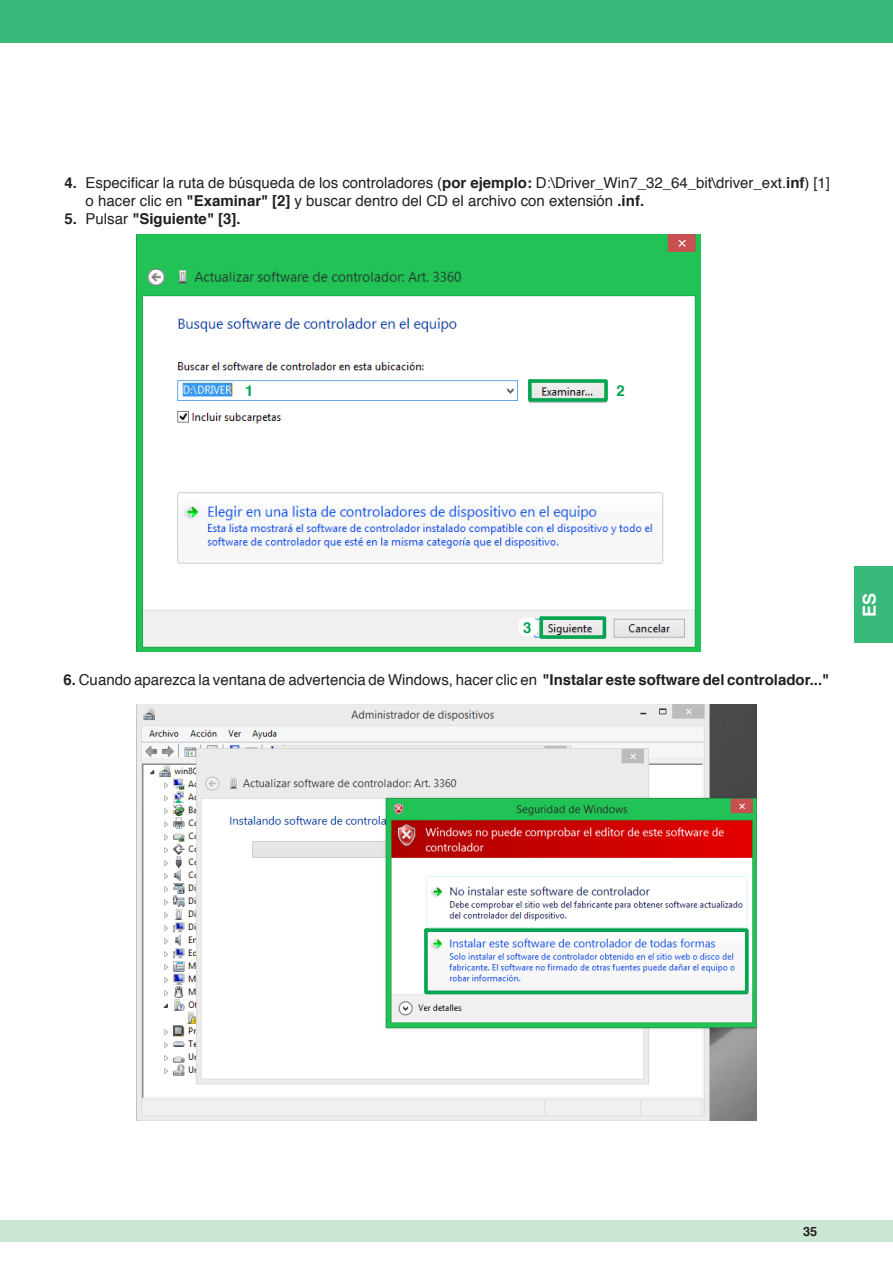
<style>
.page{position:relative;width:893px;height:1263px;background:#fff}
.page>*{position:absolute;margin:0;border:0;box-sizing:border-box;transform-origin:0 0}
.t1{font:700 18px "Helvetica";color:#fff}
.t2{font:15px/18px "Helvetica";color:#231f20}
.t3{font:700 15px "Helvetica";color:#231f20}
.t4{font:700 15px "Helvetica";color:#00a54f}
.t5{font:700 12.75px "Helvetica";color:#231f20}
.s1{font-weight:700}
.s2{font-weight:400}
</style>
<div class="page">
<div style="left:0;top:0;width:892px;height:43px;background:#39b97a"></div>
<div style="left:0;top:1220px;width:892px;height:22px;background:#cbe6d3"></div>
<img style="left:136px;top:235px;width:564px;height:417px">
<div style="left:539px;top:616px;width:67px;height:23px;border:4px solid #00a54f"></div>
<div style="left:528px;top:379px;width:80px;height:23px;border:4px solid #00a54f"></div>
<div style="left:240px;top:381px;width:20px;height:19px;background:#fff;border-radius:7px"></div>
<div style="left:611px;top:381px;width:20px;height:19px;background:#fff;border-radius:7px"></div>
<div style="left:518px;top:618px;width:19px;height:18px;background:#fff;border-radius:7px"></div>
<img style="left:136px;top:705px;width:620px;height:415px">
<div style="left:424px;top:928px;width:324px;height:66px;border:4px solid #00a54f"></div>
<div style="left:854px;top:566px;width:38px;height:77px;background:#39b97a"></div>
<p class="t2" style="left:86px;top:175px;width:746px;text-indent:-21px"><span class="s1">4.</span> Especificar la ruta de búsqueda de los controladores (<span class="s1">por ejemplo:</span> D:\Driver_Win7_32_64_bit\driver_ext.<span class="s1">inf</span>) [1] o hacer clic en <span class="s1">"Examinar" [2]</span> y buscar dentro del CD el archivo con extensión <span class="s1">.inf.</span></p>
<p class="t3" style="left:64px;top:212px;width:178px">5. <span class="s2">Pulsar</span> "Siguiente" [3].</p>
<p class="t4" style="left:245px;top:385px;width:10px">1</p>
<p class="t4" style="left:616px;top:385px;width:10px">2</p>
<p class="t4" style="left:523px;top:621px;width:10px">3</p>
<p class="t2" style="left:64px;top:672px;width:767px"><span class="s1">6.</span> Cuando aparezca la ventana de advertencia de Windows, hacer clic en <span class="s1">"Instalar este software del controlador..."</span></p>
<p class="t1" style="left:862px;top:617px;width:26px;rotate:-90deg">ES</p>
<p class="t5" style="left:803px;top:1226px;width:16px">35</p>
</div>
